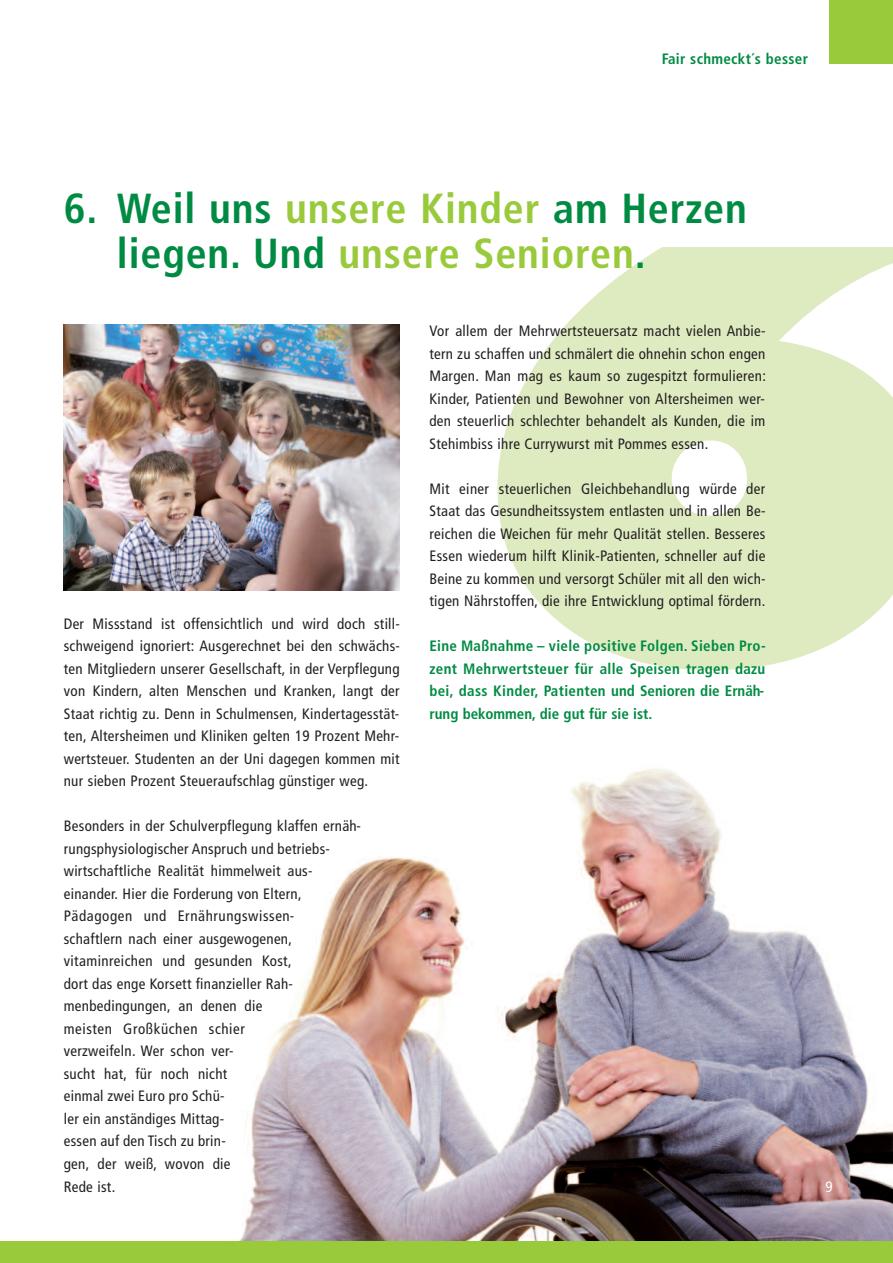
<style>
.page{position:relative;width:893px;height:1263px;background:#fff}
.page>*{position:absolute;margin:0;border:0;box-sizing:border-box;transform-origin:0 0}
.t1{font:700 condensed 42px/45px "Frutiger";letter-spacing:.02em;color:#008b43}
.t2{font:condensed 15px/22.5px "Frutiger";letter-spacing:.02em;color:#231f20;text-align:justify}
.t3{font:700 condensed 15px/22.5px "Frutiger";letter-spacing:.02em;color:#008b43;text-align:justify}
.t4{font:condensed 15px "Frutiger";color:#fff}
.s1{color:#99ca3b}
</style>
<div class="page">
<svg style="left:497px;top:247px;width:396px;height:423px;fill:#deebc1"></svg>
<img style="left:219px;top:768px;width:674px;height:474px">
<div style="left:0;top:1242px;width:893px;height:21px;background:#99ca3b"></div>
<div style="left:829px;top:0;width:64px;height:64px;background:#99ca3b"></div>
<img style="left:64px;top:325px;width:336px;height:265px">
<p class="t3" style="left:662px;top:47px;width:148px">fair schmeckt´s besser</p>
<h1 class="t1" style="left:117px;top:186px;width:631px;text-indent:-53px">6. Weil uns <span class="s1">unsere Kinder</span> am herzen liegen. und <span class="s1">unsere senioren</span>.</h1>
<p class="t2" style="left:64px;top:612px;width:338px">Der Missstand ist offensichtlich und wird doch still&shy;schweigend ignoriert: Ausgerechnet bei den schwächs&shy;ten Mitgliedern unserer Gesellschaft, in der Verpflegung von Kindern, alten Menschen und Kranken, langt der Staat richtig zu. Denn in Schulmensen, Kindertagesstät&shy;ten, Altersheimen und Kliniken gelten 19 Prozent Mehr&shy;wertsteuer. Studenten an der Uni dagegen kommen mit nur sieben Prozent Steueraufschlag günstiger weg.</p>
<p class="t2" style="left:64px;top:815px;width:299px;text-align:left">Besonders in der Schulverpflegung klaffen ernäh&shy;rungsphysiologischer Anspruch und betriebs&shy;wirtschaftliche Realität himmelweit aus&shy;einander. Hier die Forderung von Eltern,<br>Pädagogen und Ernährungswissen-<br>schaftlern nach einer ausgewogenen, vitaminreichen und gesunden Kost,<br>dort das enge Korsett finanzieller Rah&shy;menbedingungen, an denen die<br>meisten Großküchen schier<br>verzweifeln. Wer schon ver-<br>sucht hat, für noch nicht<br>einmal zwei Euro pro Schü-<br>ler ein anständiges Mittag-<br>essen auf den Tisch zu brin-<br>gen, der weiß, wovon die<br>Rede ist.</p>
<p class="t2" style="left:429px;top:320px;width:338px">Vor allem der Mehrwertsteuersatz macht vielen Anbie&shy;tern zu schaffen und schmälert die ohnehin schon engen Margen. Man mag es kaum so zugespitzt formulieren:<br>Kinder, Patienten und Bewohner von Altersheimen wer&shy;den steuerlich schlechter behandelt als Kunden, die im Stehimbiss ihre Currywurst mit Pommes essen.</p>
<p class="t2" style="left:429px;top:477px;width:338px">Mit einer steuerlichen Gleichbehandlung würde der Staat das Gesundheitssystem entlasten und in allen Be&shy;reichen die Weichen für mehr Qualität stellen. Besseres Essen wiederum hilft Klinik-Patienten, schneller auf die Beine zu kommen und versorgt Schüler mit all den wich&shy;tigen Nährstoffen, die ihre Entwicklung optimal fördern.</p>
<p class="t3" style="left:429px;top:635px;width:338px">eine Maßnahme – viele positive folgen. sieben Pro&shy;zent Mehrwertsteuer für alle speisen tragen dazu bei, dass Kinder, Patienten und senioren die ernäh&shy;rung bekommen, die gut für sie ist.</p>
<p class="t4" style="left:826px;top:1177px;width:9px">9</p>
</div>
